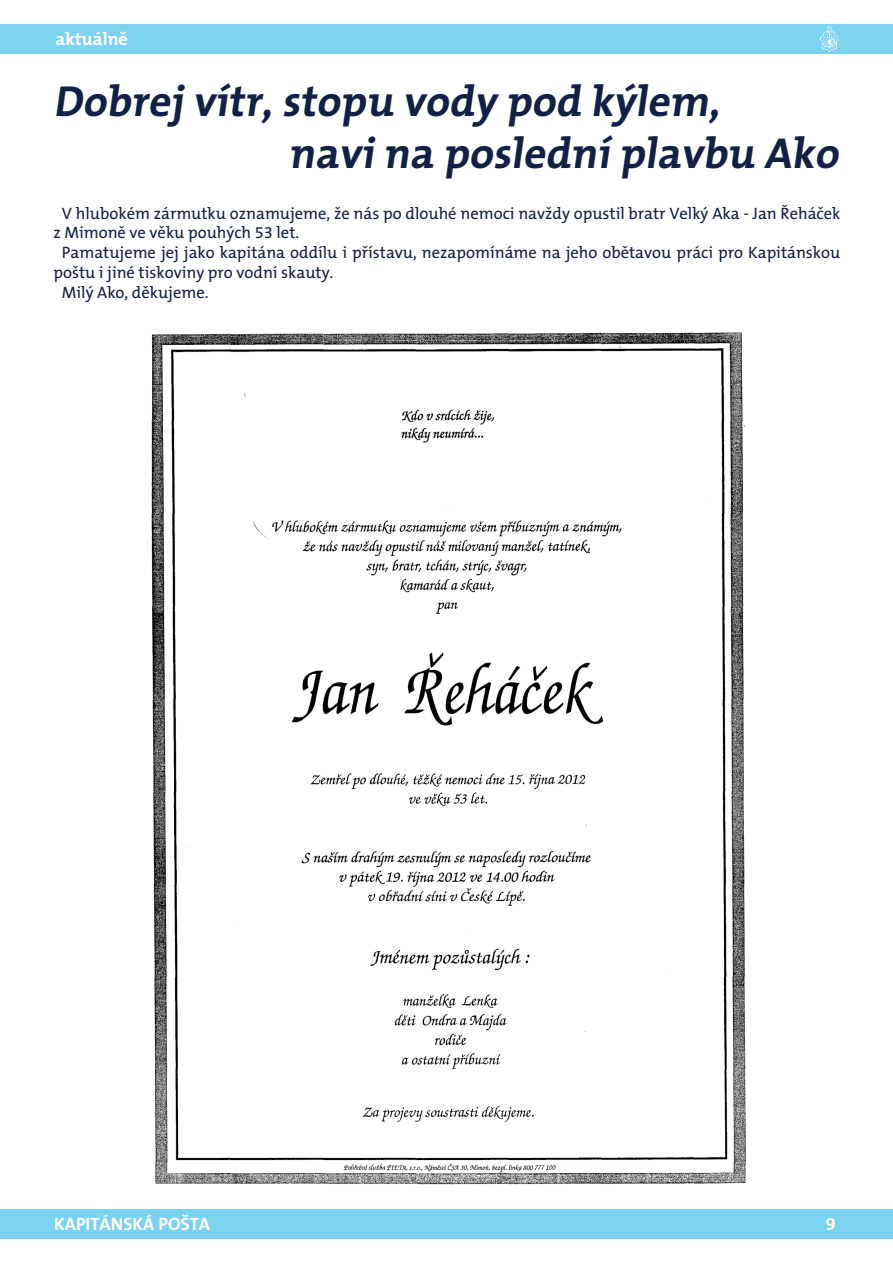
<style>
.page{position:relative;width:893px;height:1263px;background:#fff}
.page>*{position:absolute;margin:0;border:0;box-sizing:border-box;transform-origin:0 0}
.t1{font:700 43.5px/52.2px "The Mix CE B7";color:#132045}
.t2{font:700 18px "The Mix CE B7";color:#fff}
.t3{font:16.5px "The Mix CE B5 Plain";color:#132045}
</style>
<div class="page">
<div style="left:0;top:1209px;width:893px;height:30px;background:#7bd3f0"></div>
<div style="left:0;top:24px;width:893px;height:30px;background:#7bd3f0"></div>
<svg style="left:820px;top:26px;width:19px;height:26px"></svg>
<img style="left:151px;top:332px;width:595px;height:853px">
<p class="t2" style="left:55px;top:29px;width:74px">aktuálně</p>
<h1 class="t1" style="left:289px;top:77px;width:559px;text-indent:-235px">Dobrej vítr,stopu vody pod kýlem, navina posledníplavbu Ako</h1>
<p class="t3" style="left:62px;top:204px;width:780px">V hlubokém zármutku oznamujeme, že nás po dlouhé nemoci navždy opustil bratr Velký Aka - Jan Řeháček</p>
<p class="t3" style="left:53px;top:224px;width:247px">z Mimoně ve věku pouhých 53 let.</p>
<p class="t3" style="left:62px;top:244px;width:780px">Pamatujeme jej jako kapitána oddílu i přístavu, nezapomínáme na jeho obětavou práci pro Kapitánskou</p>
<p class="t3" style="left:53px;top:263px;width:281px">poštu i jiné tiskoviny pro vodní skauty.</p>
<p class="t3" style="left:62px;top:283px;width:148px">Milý Ako, děkujeme.</p>
<p class="t2" style="left:54px;top:1214px;width:158px">KAPITÁNSKÁ POŠTA</p>
<p class="t2" style="left:826px;top:1214px;width:11px">9</p>
</div>
